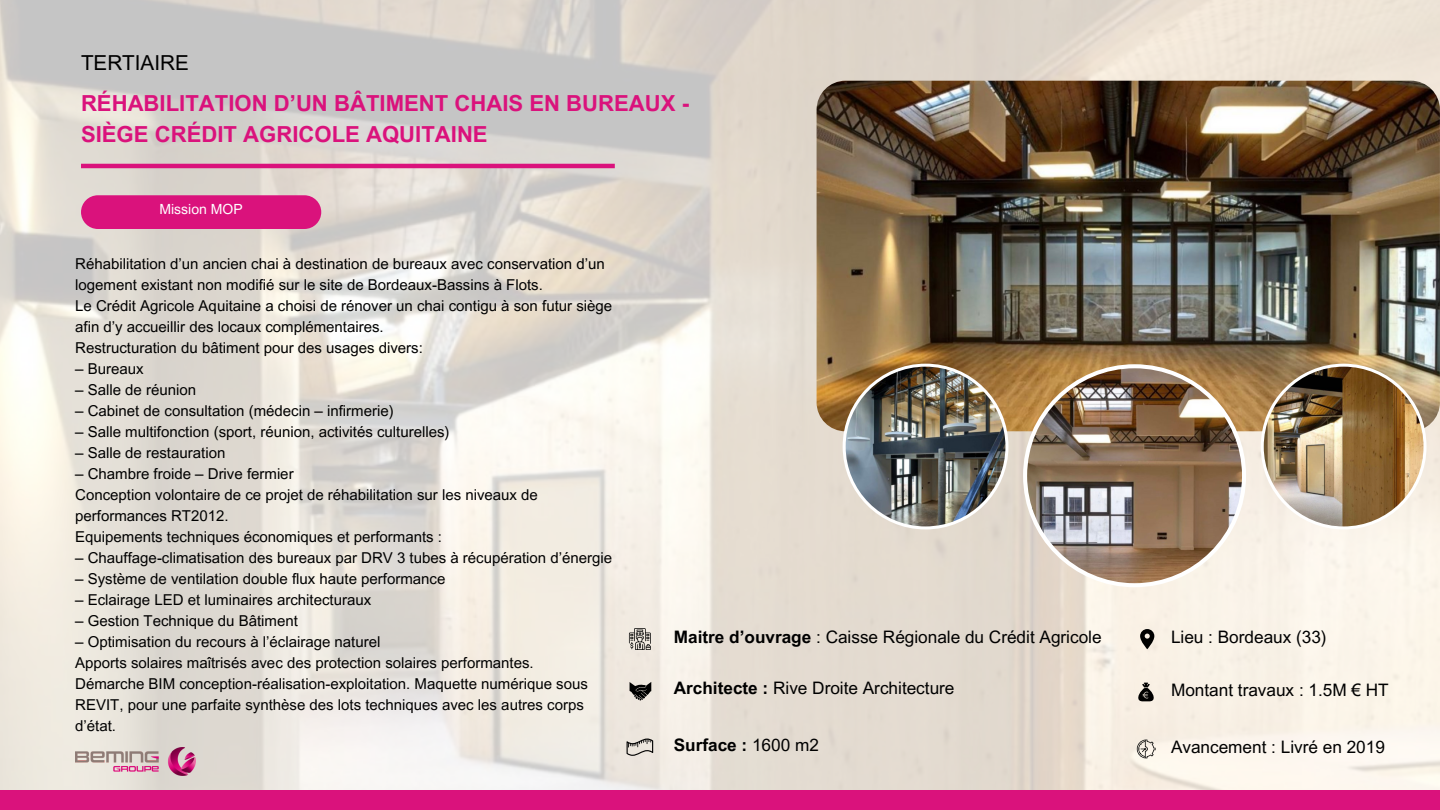
<style>
.page{position:relative;width:1440px;height:810px;background:#fff}
.page>*{position:absolute;margin:0;border:0;box-sizing:border-box;transform-origin:0 0}
.t1{font:700 22.1px/30.5px "Arial MT Pro";color:#da127c}
.t2{font:20.7px "Arial MT Pro";color:#000}
.t3{font:17.2px "Arial MT Pro";color:#000}
.t4{font:700 17.2px "Arial MT Pro";color:#000}
.t5{font:15px/21px "Arial MT Pro";color:#000}
.t6{font:14px "Arial MT Pro";color:#fff}
.s1{font-weight:700}
.s2{font-weight:400}
</style>
<div class="page">
<img style="left:0;top:0;width:1440px;height:791px">
<img style="left:817px;top:81px;width:623px;height:350px;border-radius:29px">
<hr style="left:81px;top:164px;width:534px;height:4px;background:#da127c">
<div style="left:0;top:791px;width:1440px;height:19px;background:#da127c"></div>
<img style="left:75px;top:748px;width:120px;height:27px">
<svg style="left:629px;top:628px;width:22px;height:22px"></svg>
<svg style="left:1140px;top:629px;width:14px;height:20px"></svg>
<svg style="left:630px;top:682px;width:21px;height:19px"></svg>
<svg style="left:1138px;top:683px;width:16px;height:18px"></svg>
<svg style="left:627px;top:739px;width:26px;height:17px"></svg>
<svg style="left:1137px;top:740px;width:19px;height:18px"></svg>
<div style="left:81px;top:195px;width:240px;height:34px;background:#da127c;border-radius:17px"></div>
<img style="left:1023px;top:364px;width:223px;height:223px">
<img style="left:843px;top:364px;width:165px;height:165px">
<img style="left:1261px;top:364px;width:166px;height:165px">
<h2 class="t2" style="left:81px;top:55px;width:109px">TERTIAIRE</h2>
<h1 class="t1" style="left:81px;top:91px;width:610px">RÉHABILITATION D’UN BÂTIMENT CHAIS EN BUREAUX -<br>SIÈGE CRÉDIT AGRICOLE AQUITAINE</h1>
<p class="t6" style="left:159px;top:204px;width:85px">Mission MOP</p>
<p class="t5" style="left:75px;top:255px;width:538px">Réhabilitation d’un ancien chai à destination de bureaux avec conservation d’un logement existant non modifié sur le site de Bordeaux-Bassins à Flots.<br>Le Crédit Agricole Aquitaine a choisi de rénover un chai contigu à son futur siège afin d’y accueillir des locaux complémentaires.<br>Restructuration du bâtiment pour des usages divers:</p>
<p class="t5" style="left:75px;top:360px;width:70px">– Bureaux</p>
<p class="t5" style="left:75px;top:381px;width:122px">– Salle de réunion</p>
<p class="t5" style="left:75px;top:402px;width:320px">– Cabinet de consultation (médecin – infirmerie)</p>
<p class="t5" style="left:75px;top:423px;width:376px">– Salle multifonction (sport, réunion, activités culturelles)</p>
<p class="t5" style="left:75px;top:444px;width:152px">– Salle de restauration</p>
<p class="t5" style="left:75px;top:465px;width:464px">– Chambre froide – Drive fermier<br>Conception volontaire de ce projet de réhabilitation sur les niveaux de performances RT2012.<br>Equipements techniques économiques et performants :</p>
<p class="t5" style="left:75px;top:549px;width:538px">– Chauffage-climatisation des bureaux par DRV 3 tubes à récupération d’énergie</p>
<p class="t5" style="left:75px;top:570px;width:372px">– Système de ventilation double flux haute performance</p>
<p class="t5" style="left:75px;top:591px;width:297px">– Eclairage LED et luminaires architecturaux</p>
<p class="t5" style="left:75px;top:612px;width:224px">– Gestion Technique du Bâtiment</p>
<p class="t5" style="left:75px;top:633px;width:514px">– Optimisation du recours à l’éclairage naturel<br>Apports solaires maîtrisés avec des protection solaires performantes.<br>Démarche BIM conception-réalisation-exploitation. Maquette numérique sous REVIT, pour une parfaite synthèse des lots techniques avec les autres corps d’état.</p>
<p class="t3" style="left:674px;top:631px;width:429px"><span class="s1">Maitre d’ouvrage</span> : Caisse Régionale du Crédit Agricole</p>
<p class="t3" style="left:1171px;top:631px;width:157px">Lieu : Bordeaux (33)</p>
<p class="t3" style="left:674px;top:682px;width:282px"><span class="s1">Architecte :</span> Rive Droite Architecture</p>
<p class="t3" style="left:1171px;top:684px;width:219px">Montant travaux : 1.5M € HT</p>
<p class="t4" style="left:674px;top:739px;width:147px">Surface : <span class="s2">1600 m2</span></p>
<p class="t3" style="left:1171px;top:741px;width:215px">Avancement : Livré en 2019</p>
</div>
